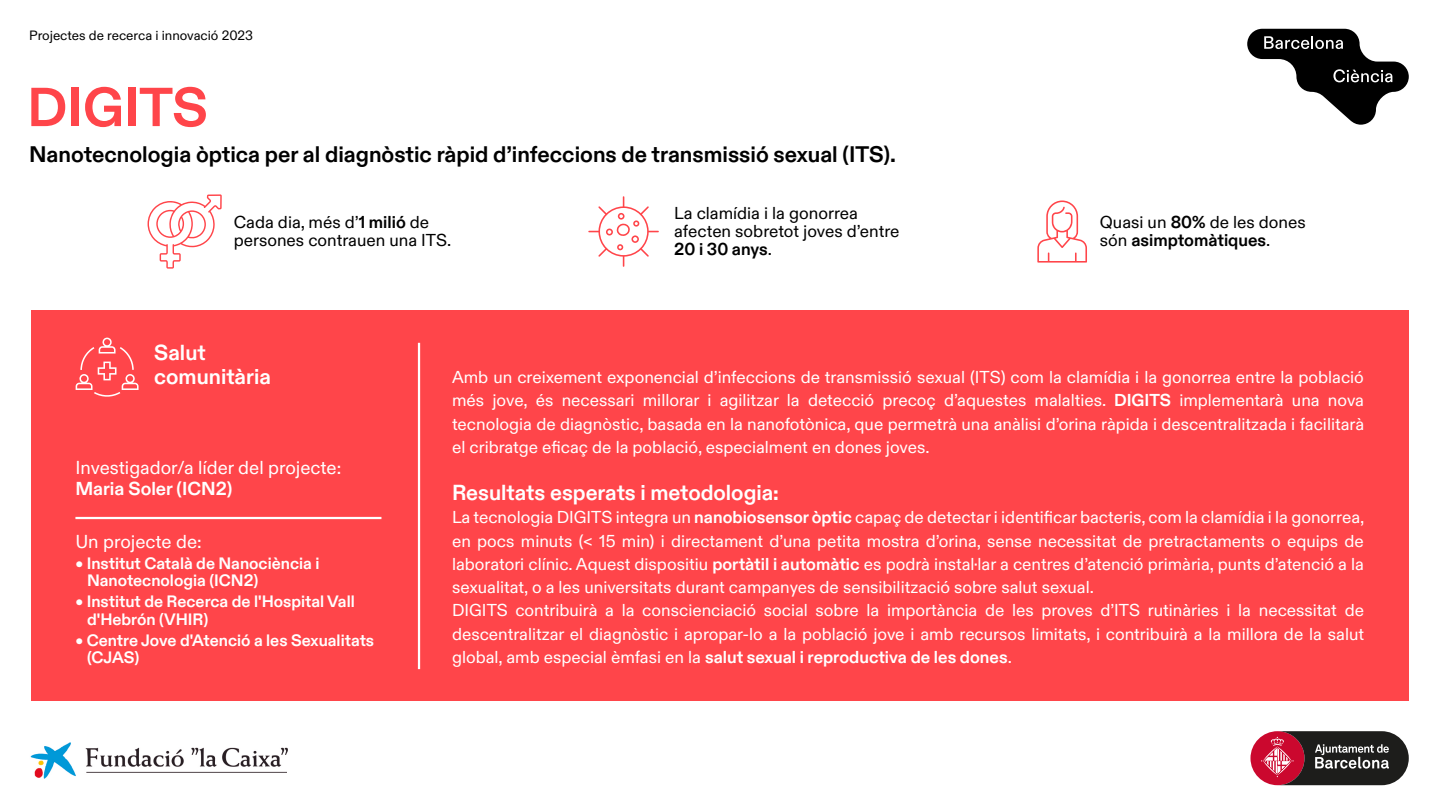
<style>
.page{position:relative;width:1440px;height:810px;background:#fff}
.page>*{position:absolute;margin:0;border:0;box-sizing:border-box;transform-origin:0 0}
.t1{font:700 54.75px "ABC Diatype";color:#ff454a}
.t2{font:700 22.5px "ABC Diatype";color:#000}
.t3{font:700 21.75px/24px "ABC Diatype";color:#fff}
.t4{font:18.75px "ABC Diatype";color:#fff}
.t5{font:700 18.75px "ABC Diatype";color:#fff}
.t6{font:17.25px/23.2px "ABC Diatype";color:#fff;text-align:justify}
.t7{font:17.25px/18px "ABC Diatype";color:#000}
.t8{font:700 16.5px/17.2px "ABC Diatype";color:#fff}
.t9{font:13.5px "ABC Diatype";color:#000}
.s1{font-weight:700}
</style>
<div class="page">
<div style="left:31px;top:310px;width:1378px;height:391px;background:#ff454a"></div>
<hr style="left:75px;top:517px;width:306px;height:2px;background:#fff">
<img style="left:30px;top:742px;width:258px;height:37px">
<div style="left:1250px;top:731px;width:55px;height:54px;background:#cb082e;border-radius:50%"></div>
<svg style="left:1261px;top:731px;width:148px;height:54px"></svg>
<svg style="left:1247px;top:29px;width:162px;height:96px"></svg>
<hr style="left:418px;top:343px;width:2px;height:326px;background:#fff">
<svg style="left:148px;top:194px;width:74px;height:75px"></svg>
<svg style="left:588px;top:196px;width:71px;height:71px"></svg>
<svg style="left:76px;top:337px;width:63px;height:60px"></svg>
<svg style="left:1037px;top:200px;width:50px;height:63px"></svg>
<p class="t9" style="left:29px;top:25px;width:225px">Projectes de recerca i innovació 2023</p>
<h1 class="t1" style="left:27px;top:65px;width:183px">DIGITS</h1>
<h2 class="t2" style="left:29px;top:137px;width:868px">Nanotecnologia òptica per al diagnòstic ràpid d’infeccions de transmissió sexual (ITS).</h2>
<p class="t7" style="left:674px;top:203px;width:227px">La clamídia i la gonorrea afecten sobretot joves d’entre<br><span class="s1">20 i 30 anys</span>.</p>
<p class="t7" style="left:234px;top:212px;width:219px">Cada dia, més d’<span class="s1">1 milió</span> de persones contrauen una ITS.</p>
<p class="t7" style="left:1100px;top:212px;width:207px">Quasi un <span class="s1">80%</span> de les dones són <span class="s1">asimptomàtiques</span>.</p>
<p class="t3" style="left:154px;top:340px;width:118px">Salut comunitària</p>
<p class="t4" style="left:75px;top:453px;width:267px">Investigador/a líder del projecte:</p>
<p class="t5" style="left:75px;top:474px;width:158px">Maria Soler (ICN2)</p>
<p class="t4" style="left:75px;top:527px;width:128px">Un projecte de:</p>
<p class="t8" style="left:87px;top:554px;width:234px;text-indent:-12px">• Institut Català de Nanociència i<br>Nanotecnologia (ICN2)</p>
<p class="t8" style="left:87px;top:592px;width:269px;text-indent:-12px">• Institut de Recerca de l'Hospital Vall d'Hebrón (VHIR)</p>
<p class="t8" style="left:87px;top:630px;width:289px;text-indent:-12px">• Centre Jove d'Atenció a les Sexualitats (CJAS)</p>
<p class="t6" style="left:452px;top:364px;width:914px">Amb un creixement exponencial d’infeccions de transmissió sexual (ITS) com la clamídia i la gonorrea entre la població més jove, és necessari millorar i agilitzar la detecció precoç d’aquestes malalties. <span class="s1">DIGITS</span> implementarà una nova tecnologia de diagnòstic, basada en la nanofotònica, que permetrà una anàlisi d’orina ràpida i descentralitzada i facilitarà el cribratge eficaç de la població, especialment en dones joves.</p>
<p class="t3" style="left:452px;top:479px;width:328px">Resultats esperats i metodologia:</p>
<p class="t6" style="left:452px;top:505px;width:914px;text-align:left">La tecnologia DIGITS integra un <span class="s1">nanobiosensor òptic</span> capaç de detectar i identificar bacteris, com la clamídia i la gonorrea, en pocs minuts (&lt; 15 min) i directament d’una petita mostra d’orina, sense necessitat de pretractaments o equips de laboratori clínic. Aquest dispositiu <span class="s1">portàtil i automàtic</span> es podrà instal·lar a centres d’atenció primària, punts d’atenció a la sexualitat, o a les universitats durant campanyes de sensibilització sobre salut sexual.<br>DIGITS contribuirà a la conscienciació social sobre la importància de les proves d’ITS rutinàries i la necessitat de descentralitzar el diagnòstic i apropar-lo a la població jove i amb recursos limitats, i contribuirà a la millora de la salut global, amb especial èmfasi en la <span class="s1">salut sexual i reproductiva de les dones</span>.</p>
</div>
